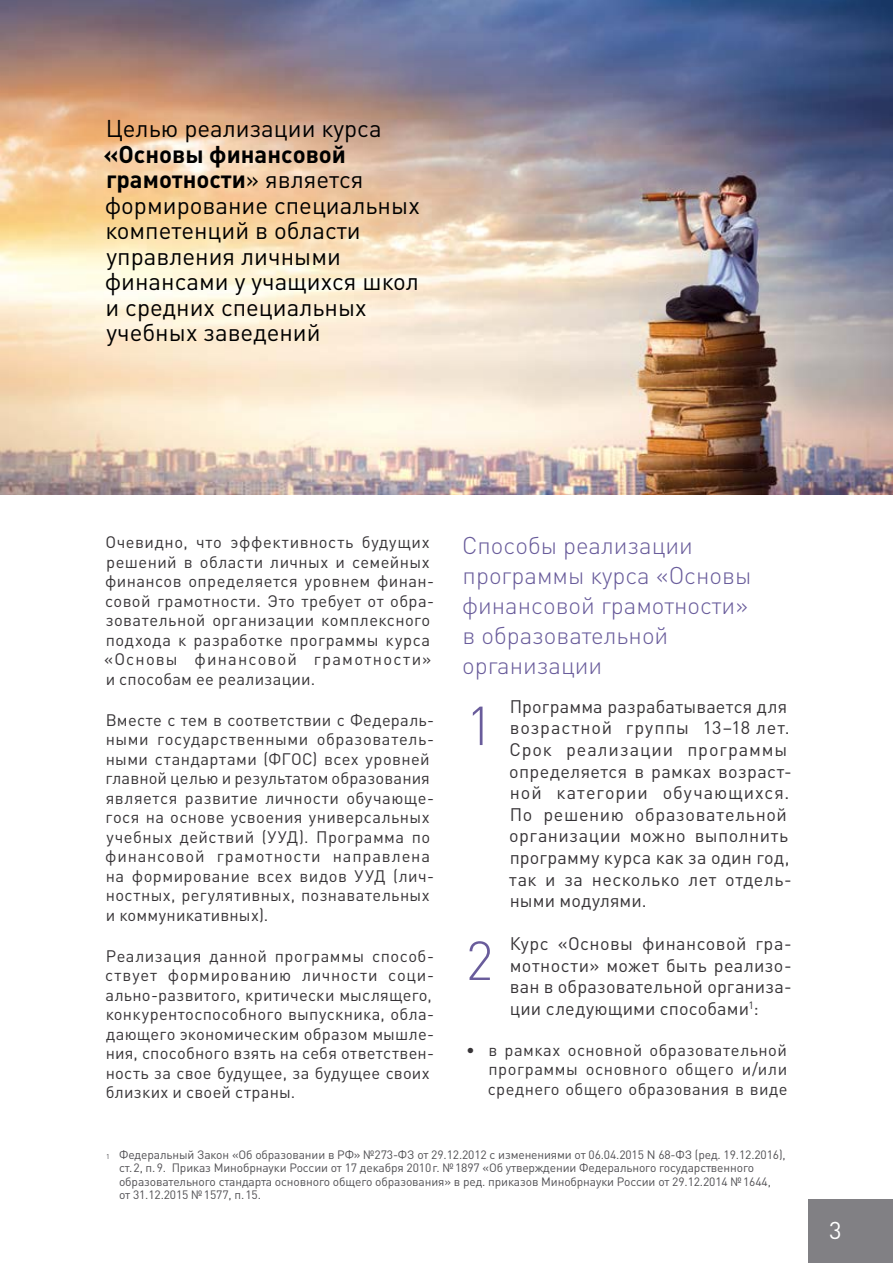
<style>
.page{position:relative;width:893px;height:1263px;background:#fff}
.page>*{position:absolute;margin:0;border:0;box-sizing:border-box;transform-origin:0 0}
.t1{font:300 54px "DIN Pro";color:#695c9b}
.t2{font:24px/25.5px "DIN Pro";color:#000}
.t3{font:300 24px/30px "DIN Pro";color:#695c9b}
.t4{font:24px "DIN Pro";color:#fff}
.t5{font:18px/21.6px "DIN Pro";letter-spacing:.025em;color:#373437}
.t6{font:16.5px/19.5px "DIN Pro";letter-spacing:.025em;color:#373437}
.t7{font:12px/13.5px "DIN Pro";letter-spacing:-.01em;color:#504f53}
.s1{font-weight:700}
.s2{font-size:7.05px}
</style>
<div class="page">
<div style="left:808px;top:1199px;width:85px;height:64px;background:#818084"></div>
<img style="left:0;top:0;width:893px;height:494px">
<h2 class="t2" style="left:106px;top:115px;width:277px">Целью реализации курса</h2>
<h2 class="t2" style="left:103px;top:140px;width:318px"><span class="s1">«Основы финансовой грамотности</span>» является формирование специальных компетенций в области управления личными финансами у учащихся школ и средних специальных учебных заведений</h2>
<p class="t6" style="left:104px;top:532px;width:331px">Очевидно, что эффективность будущих решений в области личных и семейных финансов определяется уровнем финан&shy;совой грамотности. Это требует от обра&shy;зовательной организации комплексного подхода к разработке программы курса «Основы финансовой грамотности» и способам ее реализации.</p>
<p class="t6" style="left:105px;top:709px;width:330px">Вместе с тем в соответствии с Федераль&shy;ными государственными образователь&shy;ными стандартами (ФГОС) всех уровней главной целью и результатом образования является развитие личности обучающе&shy;гося на основе усвоения универсальных учебных действий (УУД). Программа по финансовой грамотности направлена на формирование всех видов УУД (лич&shy;ностных, регулятивных, познавательных и коммуникативных).</p>
<p class="t6" style="left:105px;top:945px;width:330px">Реализация данной программы способ&shy;ствует формированию личности соци&shy;ально-развитого, критически мыслящего, конкурентоспособного выпускника, обла&shy;дающего экономическим образом мышле&shy;ния, способного взять на себя ответствен&shy;ность за свое будущее, за будущее своих близких и своей страны.</p>
<h2 class="t3" style="left:462px;top:529px;width:291px">Способы реализации программы курса «Основы финансовой грамотности» в образовательной организации</h2>
<p class="t5" style="left:509px;top:695px;width:284px">Программа разрабатывается для возрастной группы 13–18 лет.<br>Срок реализации программы определяется в рамках возраст&shy;ной категории обучающихся.<br>По решению образовательной организации можно выполнить программу курса как за один год, так и за несколько лет отдель&shy;ными модулями.</p>
<p class="t5" style="left:510px;top:932px;width:283px;text-align:justify">Курс «Основы финансовой гра&shy;мотности» может быть реализо&shy;ван в образовательной организа&shy;ции следующими способами<sup>1</sup>:</p>
<p class="t6" style="left:488px;top:1039px;width:301px;text-align:justify;text-indent:-22px">• в рамках основной образовательной программы основного общего и/или среднего общего образования в виде</p>
<h1 class="t1" style="left:466px;top:689px;width:29px">1</h1>
<h1 class="t1" style="left:466px;top:924px;width:29px">2</h1>
<p class="t7" style="left:119px;top:1147px;width:668px;text-indent:-13px"><span class="s2">1</span> Федеральный Закон «Об образовании в РФ» №273-ФЗ от 29.12.2012 с изменениями от 06.04.2015 N 68-ФЗ (ред. 19.12.2016), ст.2, п.9. Приказ Минобрнауки России от 17 декабря 2010г. №1897 «Об утверждении Федерального государственного образовательного стандарта основного общего образования» в ред. приказов Минобрнауки России от 29.12.2014 №1644,<br>от 31.12.2015 №1577, п.15.</p>
<h2 class="t4" style="left:829px;top:1214px;width:14px">3</h2>
</div>
